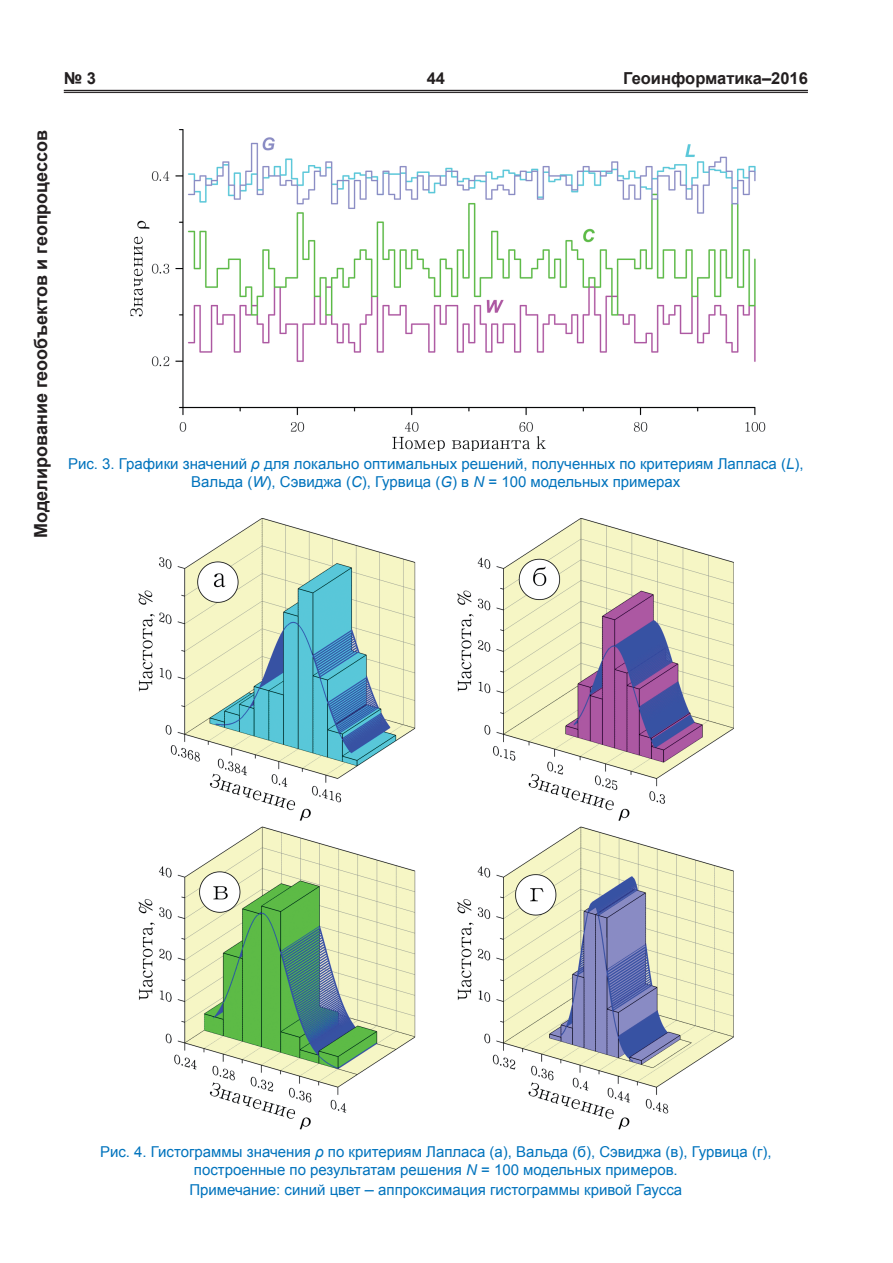
<style>
.page{position:relative;width:893px;height:1263px;background:#fff}
.page>*{position:absolute;margin:0;border:0;box-sizing:border-box;transform-origin:0 0}
.t1{font:700 18px "Arial";color:#231f20}
.t2{font:700 16.5px "Arial";color:#231f20}
.t3{font:15px/18px "Arial";color:#0073bd;text-align:center}
.s1{font-style:italic}
.s2{font-size:16.5px}
</style>
<div class="page">
<hr style="left:64px;top:90px;width:744px;height:1px;background:#231f20">
<hr style="left:64px;top:92px;width:744px;height:1px;background:#231f20">
<img style="left:138px;top:519px;width:595px;height:611px">
<img style="left:130px;top:130px;width:635px;height:320px">
<p class="t2" style="left:64px;top:68px;width:34px">№ 3</p>
<p class="t2" style="left:427px;top:68px;width:20px">44</p>
<p class="t2" style="left:623px;top:68px;width:186px">Геоинформатика–2016</p>
<p class="t1" style="left:29px;top:538px;width:409px;rotate:-90deg">Моделирование геообъектов и геопроцессов</p>
<p class="t3" style="left:68px;top:455px;width:737px">Рис. 3. Графики значений <span class="s1">ρ</span> для локально оптимальных решений, полученных по критериям Лапласа (<span class="s1">L</span>),<br>Вальда (<span class="s1">W</span>), Сэвиджа (<span class="s1">C</span>), Гурвица (<span class="s1">G</span>) в <span class="s1">N</span> = 100 модельных примерах</p>
<p class="t3" style="left:100px;top:1143px;width:673px">Рис. 4. Гистограммы значения <span class="s1">ρ</span> по критериям Лапласа (а), Вальда (б), Сэвиджа (в), Гурвица (г), построенные по результатам решения <span class="s1">N</span> = 100 модельных примеров.</p>
<p class="t3" style="left:189px;top:1181px;width:494px">Примечание: синий цвет <span class="s2">–</span> аппроксимация гистограммы кривой Гаусса</p>
</div>
